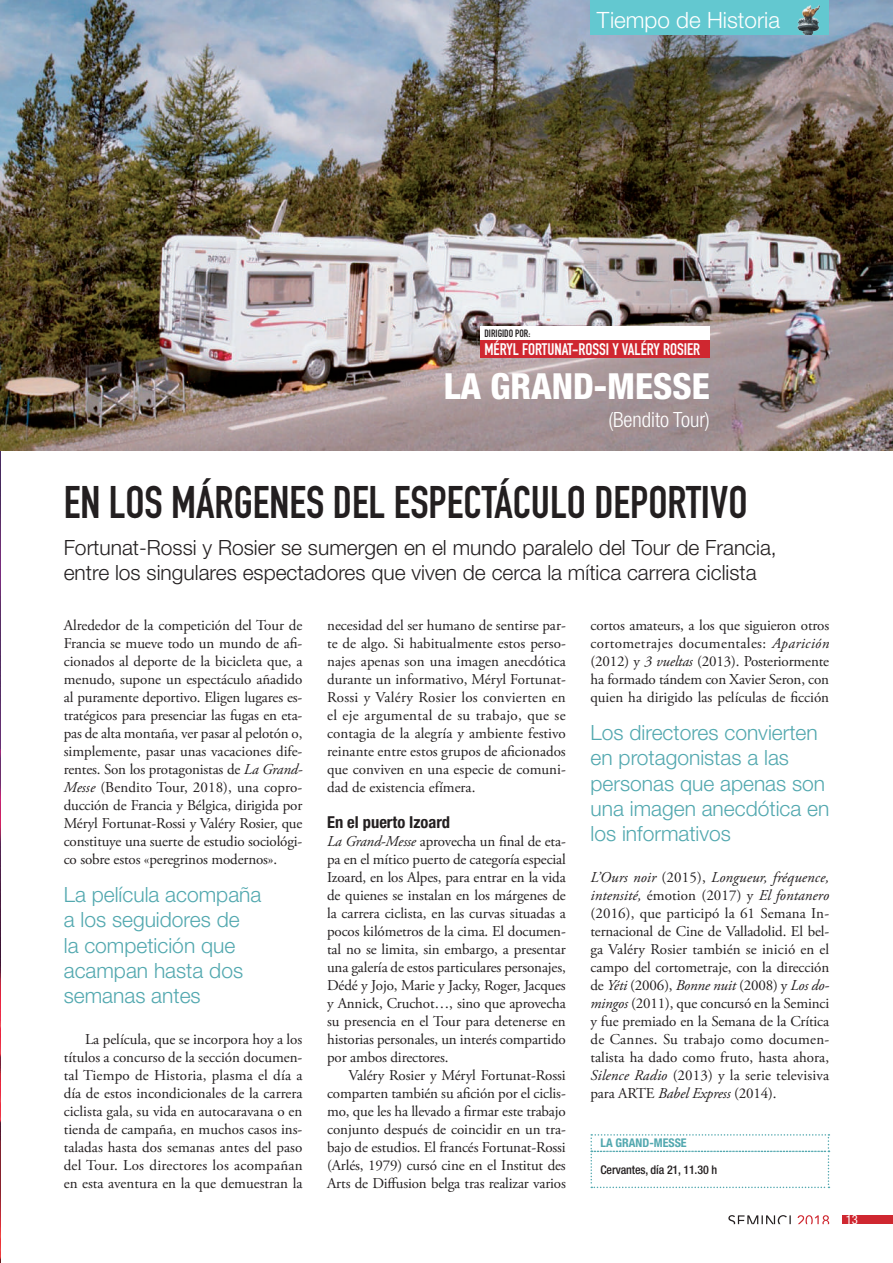
<style>
.page{position:relative;width:893px;height:1263px;background:#fff}
.page>*{position:absolute;margin:0;border:0;box-sizing:border-box;transform-origin:0 0}
.t1{font:45px "DIN Engschrift Std";color:#231f20}
.t2{font:800 condensed 36px "Helvetica Neue LT Std";color:#fff}
.t3{font:300 22.5px "Helvetica Neue LT Std";color:#fff}
.t4{font:300 21px/25.2px "Helvetica Neue LT Std";color:#52a8af}
.t5{font:300 21px/25.2px "Helvetica Neue LT Std";color:#231f20}
.t6{font:300 condensed 21px "Helvetica Neue LT Std";color:#fff}
.t7{font:16.5px "DIN Engschrift Std";color:#fff}
.t8{font:700 condensed 16.5px "Helvetica Neue LT Std";color:#231f20}
.t9{font:15px/18px "Adobe Garamond Pro";letter-spacing:-.01em;color:#231f20;text-align:justify}
.t10{font:condensed 12.75px "Helvetica Neue LT Std";color:#fff}
.t11{font:500 condensed 12px "Helvetica Neue LT Std";letter-spacing:-.01em;color:#231f20}
.t12{font:700 condensed 12px "Helvetica Neue LT Std";color:#52a8af}
.t13{font:10.5px "DIN Engschrift Std";color:#231f20}
.s1{font-style:italic}
</style>
<div class="page">
<div style="left:843px;top:1215px;width:50px;height:9px;background:#cf2730"></div>
<svg style="left:798px;top:1215px;width:31px;height:9px"></svg>
<svg style="left:728px;top:1215px;width:63px;height:9px"></svg>
<img style="left:0;top:450px;width:1px;height:813px">
<img style="left:0;top:0;width:893px;height:450px">
<div style="left:480px;top:326px;width:230px;height:14px;background:#fff"></div>
<div style="left:480px;top:340px;width:230px;height:18px;background:#cf2730"></div>
<svg style="left:590px;top:1134px;width:239px;height:54px"></svg>
<div style="left:591px;top:0;width:238px;height:35px;background:#63c8d0"></div>
<img style="left:797px;top:4px;width:23px;height:31px">
<h3 class="t3" style="left:597px;top:6px;width:185px">Tiempo de Historia</h3>
<p class="t13" style="left:484px;top:327px;width:47px">DIRIGIDO POR:</p>
<p class="t7" style="left:484px;top:340px;width:217px">MÉRYL FORTUNAT-ROSSI Y VALÉRY ROSIER</p>
<h2 class="t2" style="left:444px;top:364px;width:268px">LA GRAND-MESSE</h2>
<h3 class="t6" style="left:608px;top:407px;width:103px">(Bendito Tour)</h3>
<h1 class="t1" style="left:64px;top:476px;width:685px">EN LOS MÁRGENES DEL ESPECTÁCULO DEPORTIVO</h1>
<h3 class="t5" style="left:64px;top:534px;width:715px">Fortunat-Rossi y Rosier se sumergen en el mundo paralelo del Tour de Francia, entre los singulares espectadores que viven de cerca la mítica carrera ciclista</h3>
<p class="t9" style="left:64px;top:617px;width:240px">Alrededor de la competición del Tour de Francia se mueve todo un mundo de afi&shy;cionados al deporte de la bicicleta que, a menudo, supone un espectáculo añadido al puramente deportivo. Eligen lugares es&shy;tratégicos para presenciar las fugas en eta&shy;pas de alta montaña, ver pasar al pelotón o, simplemente, pasar unas vacaciones dife&shy;rentes. Son los protagonistas de <span class="s1">La Grand-Messe</span> (Bendito Tour, 2018), una copro&shy;ducción de Francia y Bélgica, dirigida por Méryl Fortunat-Rossi y Valéry Rosier, que constituye una suerte de estudio sociológi&shy;co sobre estos «peregrinos modernos».</p>
<h3 class="t4" style="left:64px;top:882px;width:199px">La película acompaña a los seguidores de<br>la competición que acampan hasta dos semanas antes</h3>
<p class="t9" style="left:64px;top:1031px;width:240px;text-indent:21px">La película, que se incorpora hoy a los títulos a concurso de la sección documen&shy;tal Tiempo de Historia, plasma el día a día de estos incondicionales de la carrera ciclista gala, su vida en autocaravana o en tienda de campaña, en muchos casos ins&shy;taladas hasta dos semanas antes del paso del Tour. Los directores los acompañan en esta aventura en la que demuestran la</p>
<p class="t9" style="left:327px;top:617px;width:240px">necesidad del ser humano de sentirse par&shy;te de algo. Si habitualmente estos perso&shy;najes apenas son una imagen anecdótica durante un informativo, Méryl Fortunat-Rossi y Valéry Rosier los convierten en el eje argumental de su trabajo, que se contagia de la alegría y ambiente festivo reinante entre estos grupos de aficionados que conviven en una especie de comuni&shy;dad de existencia efímera.</p>
<p class="t8" style="left:327px;top:812px;width:124px">En el puerto Izoard</p>
<p class="t9" style="left:327px;top:833px;width:240px"><span class="s1">La Grand-Messe</span> aprovecha un final de eta&shy;pa en el mítico puerto de categoría especial Izoard, en los Alpes, para entrar en la vida de quienes se instalan en los márgenes de la carrera ciclista, en las curvas situadas a pocos kilómetros de la cima. El documen&shy;tal no se limita, sin embargo, a presentar una galería de estos particulares personajes, Dédé y Jojo, Marie y Jacky, Roger, Jacques y Annick, Cruchot…, sino que aprovecha su presencia en el Tour para detenerse en historias personales, un interés compartido por ambos directores.</p>
<p class="t9" style="left:327px;top:1067px;width:240px;text-indent:21px">Valéry Rosier y Méryl Fortunat-Rossi comparten también su afición por el ciclis&shy;mo, que les ha llevado a firmar este trabajo conjunto después de coincidir en un tra&shy;bajo de estudios. El francés Fortunat-Rossi (Arlés, 1979) cursó cine en el Institut des Arts de Diffusion belga tras realizar varios</p>
<p class="t9" style="left:590px;top:617px;width:240px">cortos amateurs, a los que siguieron otros cortometrajes documentales: <span class="s1">Aparición </span>(2012) y <span class="s1">3 vueltas</span> (2013). Posteriormente ha formado tándem con Xavier Seron, con quien ha dirigido las películas de ficción</p>
<h3 class="t4" style="left:591px;top:720px;width:240px">Los directores convierten en protagonistas a las personas que apenas son una imagen anecdótica en los informativos</h3>
<p class="t9" style="left:590px;top:869px;width:240px"><span class="s1">L’Ours noir</span> (2015), <span class="s1">Longueur, fréquence, intensité,</span> émotion (2017) y <span class="s1">El fontanero </span>(2016), que participó la 61 Semana In&shy;ternacional de Cine de Valladolid. El bel&shy;ga Valéry Rosier también se inició en el campo del cortometraje, con la dirección de <span class="s1">Yéti</span> (2006), <span class="s1">Bonne nuit</span> (2008) y <span class="s1">Los do&shy;mingos</span> (2011), que concursó en la Seminci y fue premiado en la Semana de la Crítica de Cannes. Su trabajo como documen&shy;talista ha dado como fruto, hasta ahora, <span class="s1">Silence Radio</span> (2013) y la serie televisiva para ARTE <span class="s1">Babel Express</span> (2014).</p>
<p class="t12" style="left:600px;top:1136px;width:88px">LA GRAND-MESSE</p>
<p class="t11" style="left:600px;top:1162px;width:118px">Cervantes, día 21, 11.30 h</p>
<p class="t10" style="left:846px;top:1212px;width:14px">13</p>
</div>
